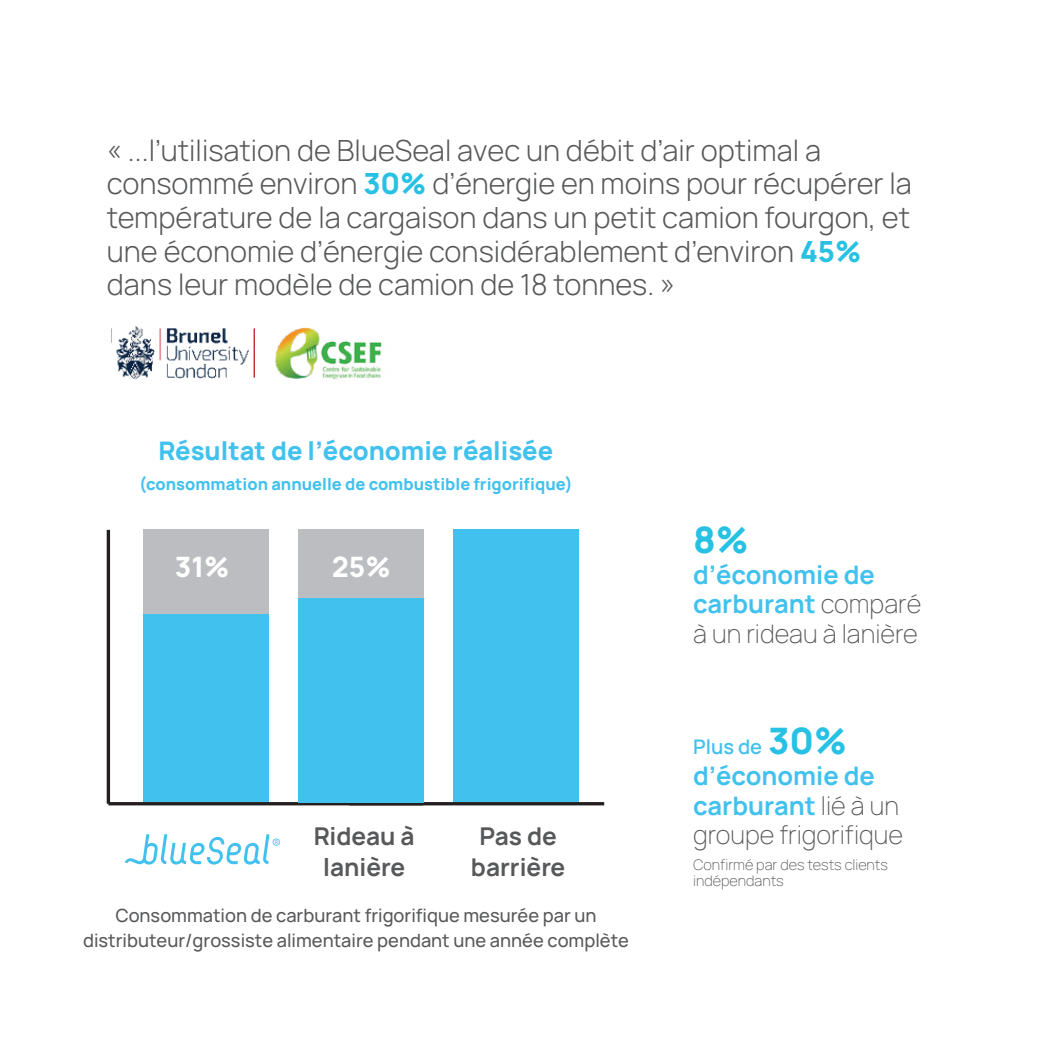
<style>
.page{position:relative;width:1042px;height:1042px;background:#fff}
.page>*{position:absolute;margin:0;border:0;box-sizing:border-box;transform-origin:0 0}
.t1{font:800 35px "Manrope 3";color:#26c1e3}
.t2{font:300 28px/33.6px "Manrope 3";color:#57585a}
.t3{font:800 26.95px "Manrope 3";color:#fff}
.t4{font:100 24.5px/29.4px "Manrope 3";color:#57585a}
.t5{font:800 24.5px "Manrope 3";color:#41c1ee}
.t6{font:700 23.45px/30.3px "Manrope 3";color:#57585a;text-align:center}
.t7{font:600 19.25px "Manrope 3";color:#41c1ee}
.t8{font:500 17.5px/24.5px "Manrope 3";color:#57585a;text-align:center}
.t9{font:800 15.75px "Manrope 3";color:#41c1ee}
.t10{font:14.35px "Manrope 3";color:#41c1ee}
.t11{font:100 14px/16.8px "Manrope 3";color:#57585a}
.s1{font-weight:800;color:#26c1e3}
.s2{font-weight:700;color:#41c1ee}
.s3{font-weight:800;font-size:35px;color:#26c1e3}
</style>
<div class="page">
<img style="left:275px;top:327px;width:107px;height:53px">
<img style="left:111px;top:326px;width:144px;height:53px">
<hr style="left:107px;top:530px;width:3px;height:274px;background:#231f20">
<hr style="left:108px;top:802px;width:315px;height:3px;background:#231f20">
<hr style="left:349px;top:802px;width:255px;height:3px;background:#231f20">
<div style="left:453px;top:530px;width:125px;height:272px;background:#41c1ee"></div>
<div style="left:299px;top:530px;width:125px;height:272px;background:#bcbdc0"></div>
<div style="left:143px;top:530px;width:125px;height:272px;background:#bcbdc0"></div>
<div style="left:299px;top:598px;width:125px;height:204px;background:#41c1ee"></div>
<div style="left:143px;top:614px;width:125px;height:188px;background:#41c1ee"></div>
<svg style="left:125px;top:834px;width:144px;height:30px"></svg>
<p class="t2" style="left:107px;top:134px;width:806px">« ...l’utilisation de BlueSeal avec un débit d’air optimal a consommé environ <span class="s1">30%</span> d’énergie en moins pour récupérer la température de la cargaison dans un petit camion fourgon, et une économie d’énergie considérablement d’environ <span class="s1">45% </span>dans leur modèle de camion de 18 tonnes. »</p>
<p class="t5" style="left:159px;top:434px;width:396px">Résultat de l’économie réalisée</p>
<p class="t9" style="left:139px;top:473px;width:435px">(consommation annuelle de combustible frigorifique)</p>
<p class="t3" style="left:175px;top:548px;width:56px">31%</p>
<p class="t3" style="left:332px;top:548px;width:60px">25%</p>
<p class="t10" style="left:272px;top:836px;width:11px">®</p>
<p class="t6" style="left:314px;top:821px;width:102px">Rideau à lanière</p>
<p class="t6" style="left:471px;top:821px;width:96px">Pas de barrière</p>
<p class="t8" style="left:83px;top:903px;width:547px">Consommation de carburant frigorifique mesurée par un distributeur/grossiste alimentaire pendant une année complète</p>
<p class="t1" style="left:693px;top:516px;width:57px">8%</p>
<p class="t4" style="left:693px;top:561px;width:230px"><span class="s2">d’économie de carburant</span> comparé à un rideau à lanière</p>
<p class="t7" style="left:693px;top:734px;width:155px">Plus de <span class="s3">30%</span></p>
<p class="t4" style="left:693px;top:762px;width:211px"><span class="s2">d’économie de carburant</span> lié à un groupe frigorifique</p>
<p class="t11" style="left:693px;top:856px;width:196px">Confirmé par des tests clients indépendants</p>
</div>
